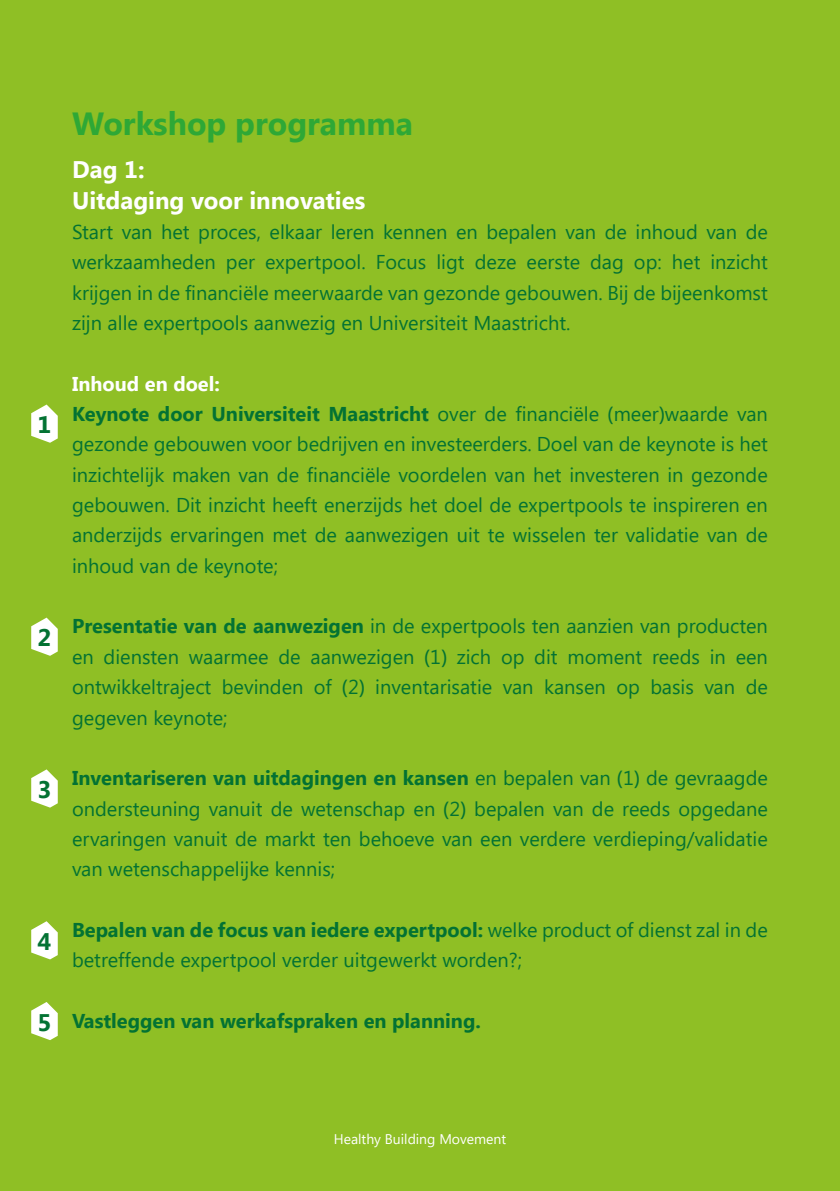
<style>
.page{position:relative;width:840px;height:1191px;background:#fff}
.page>*{position:absolute;margin:0;border:0;box-sizing:border-box;transform-origin:0 0}
.t1{font:700 32px "Segoe UI";color:#2ea836}
.t2{font:700 24px/30.4px "Segoe UI";color:#fff}
.t3{font:700 24px "Segoe UI";color:#037233}
.t4{font:20px/30.4px "Segoe UI";color:#037233;text-align:justify}
.t5{font:700 20px "Segoe UI";color:#037233}
.t6{font:14px "Segoe UI";color:#fff}
.s1{font-weight:700;color:#fff}
.s2{font-weight:700}
.s3{font-family:"Open Sans"}
</style>
<div class="page">
<div style="left:0;top:0;width:839px;height:1191px;background:#8fbf25"></div>
<svg style="left:31px;top:404px;width:27px;height:39px"></svg>
<svg style="left:31px;top:617px;width:27px;height:39px"></svg>
<svg style="left:31px;top:769px;width:27px;height:38px"></svg>
<svg style="left:31px;top:921px;width:27px;height:38px"></svg>
<svg style="left:31px;top:1002px;width:27px;height:38px"></svg>
<p class="t3" style="left:37px;top:411px;width:15px">1</p>
<p class="t3" style="left:37px;top:624px;width:15px">2</p>
<p class="t3" style="left:37px;top:776px;width:15px">3</p>
<p class="t3" style="left:37px;top:927px;width:15px">4</p>
<p class="t3" style="left:37px;top:1008px;width:15px">5</p>
<h1 class="t1" style="left:72px;top:105px;width:342px">Workshop programma</h1>
<p class="t2" style="left:72px;top:155px;width:294px">Dag 1:<br>Uitdaging voor innovaties</p>
<p class="t4" style="left:72px;top:217px;width:697px">Start van het proces, elkaar leren kennen en bepalen van de inhoud van de werkzaamheden per expertpool. Focus ligt deze eerste dag op: het inzicht krijgen in de financiële meerwaarde van gezonde gebouwen. Bij de bijeenkomst zijn alle expertpools aanwezig en Universiteit Maastricht.</p>
<p class="t4" style="left:72px;top:368px;width:697px;text-align:left"><span class="s1">Inhoud en doel:<br></span><span class="s2">Keynote door Universiteit Maastricht</span> over de financiële <span class="s3">(</span>meer<span class="s3">)</span>waarde van gezonde gebouwen voor bedrijven en investeerders. Doel van de keynote is het inzichtelijk maken van de financiële voordelen van het investeren in gezonde gebouwen. Dit inzicht heeft enerzijds het doel de expertpools te inspireren en anderzijds ervaringen met de aanwezigen uit te wisselen ter validatie van de inhoud van de keynote;</p>
<p class="t4" style="left:72px;top:611px;width:697px"><span class="s2">Presentatie van de aanwezigen</span> in de expertpools ten aanzien van producten en diensten waarmee de aanwezigen <span class="s3">(</span>1<span class="s3">)</span> zich op dit moment reeds in een ontwikkeltraject bevinden of <span class="s3">(</span>2<span class="s3">)</span> inventarisatie van kansen op basis van de gegeven keynote;</p>
<p class="t4" style="left:72px;top:763px;width:697px"><span class="s2">Inventariseren van uitdagingen en kansen</span> en bepalen van <span class="s3">(</span>1<span class="s3">)</span> de gevraagde ondersteuning vanuit de wetenschap en <span class="s3">(</span>2<span class="s3">)</span> bepalen van de reeds opgedane ervaringen vanuit de markt ten behoeve van een verdere verdieping/validatie van wetenschappelijke kennis;</p>
<p class="t4" style="left:72px;top:915px;width:697px"><span class="s2">Bepalen van de focus van iedere expertpool:</span> welke product of dienst zal in de betreffende expertpool verder uitgewerkt worden?;</p>
<p class="t5" style="left:72px;top:1009px;width:410px">Vastleggen van werkafspraken en planning.</p>
<p class="t6" style="left:333px;top:1131px;width:174px">Healthy Building Movement</p>
</div>
